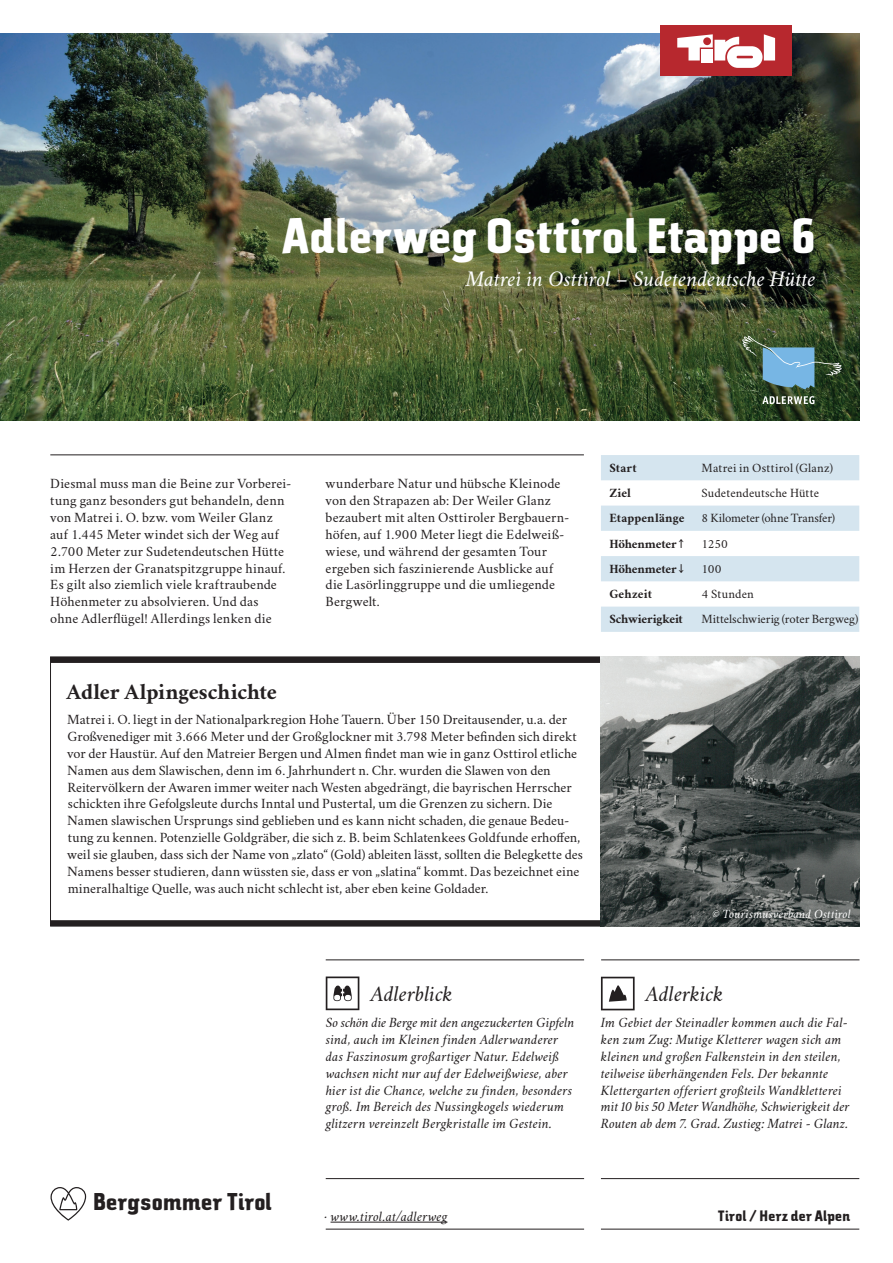
<style>
.page{position:relative;width:893px;height:1263px;background:#fff}
.page>*{position:absolute;margin:0;border:0;box-sizing:border-box;transform-origin:0 0}
.t1{font:49.5px "TW Character Sans";letter-spacing:.01em;color:#fff}
.t2{font:24.3px "TW Character Sans";letter-spacing:.01em;color:#231f20}
.t3{font:italic 22.5px "Crimson";color:#fff}
.t4{font:700 22.5px "Crimson";letter-spacing:-.005em;color:#231f20}
.t5{font:italic 22.5px "Crimson";letter-spacing:-.005em;color:#231f20}
.t6{font:15px "TW Character Sans";letter-spacing:.02em;color:#231f20}
.t7{font:14.25px/16.8px "Crimson";color:#231f20}
.t8{font:italic 14.25px/16.8px "Crimson";letter-spacing:.005em;color:#231f20}
.t9{font:12.75px "Crimson";letter-spacing:.005em;color:#231f20}
.t10{font:700 12.75px "Crimson";letter-spacing:.005em;color:#231f20}
.t11{font:italic 12.75px "Crimson";letter-spacing:.015em;color:#fff}
.t12{font:12.75px "Crimson";letter-spacing:-.015em;color:#231f20}
.t13{font:700 12.75px "Crimson";letter-spacing:-.015em;color:#231f20}
</style>
<div class="page">
<img style="left:0;top:34px;width:859px;height:387px">
<hr style="left:331px;top:1222px;width:116px;height:1px;background:#231f20">
<hr style="left:601px;top:1178px;width:258px;height:1px;background:#231f20">
<hr style="left:326px;top:1178px;width:258px;height:1px;background:#231f20">
<hr style="left:326px;top:1229px;width:258px;height:1px;background:#231f20">
<hr style="left:601px;top:1229px;width:258px;height:1px;background:#231f20">
<svg style="left:51px;top:1187px;width:35px;height:34px"></svg>
<hr style="left:50px;top:455px;width:534px;height:1px;background:#231f20">
<svg style="left:601px;top:455px;width:258px;height:177px;fill:#d5e5ef"></svg>
<div style="left:51px;top:657px;width:550px;height:6px;background:#231f20"></div>
<div style="left:51px;top:920px;width:550px;height:6px;background:#231f20"></div>
<img style="left:601px;top:657px;width:258px;height:269px">
<hr style="left:326px;top:959px;width:258px;height:1px;background:#231f20">
<svg style="left:326px;top:976px;width:33px;height:34px"></svg>
<svg style="left:601px;top:977px;width:34px;height:33px"></svg>
<hr style="left:601px;top:959px;width:258px;height:1px;background:#231f20">
<svg style="left:762px;top:396px;width:52px;height:8px"></svg>
<svg style="left:742px;top:336px;width:100px;height:53px;background:#517571"></svg>
<div style="left:660px;top:25px;width:132px;height:51px;background:#b7282e"></div>
<svg style="left:677px;top:34px;width:98px;height:34px"></svg>
<h1 class="t1" style="left:282px;top:204px;width:535px">Adlerweg Osttirol Etappe 6</h1>
<h3 class="t3" style="left:466px;top:265px;width:351px">Matrei in Osttirol – Sudetendeutsche Hütte</h3>
<p class="t7" style="left:50px;top:474px;width:243px">Diesmal muss man die Beine zur Vorberei&shy;tung ganz besonders gut behandeln, denn von Matrei i. O. bzw. vom Weiler Glanz auf 1.445 Meter windet sich der Weg auf 2.700 Meter zur Sudetendeutschen Hütte im Herzen der Granatspitzgruppe hinauf.<br>Es gilt also ziemlich viele kraftraubende Höhenmeter zu absolvieren. Und das<br>ohne Adlerflügel! Allerdings lenken die</p>
<p class="t7" style="left:326px;top:474px;width:245px">wunderbare Natur und hübsche Kleinode von den Strapazen ab: Der Weiler Glanz bezaubert mit alten Osttiroler Bergbauern&shy;höfen, auf 1.900 Meter liegt die Edelweiß&shy;wiese, und während der gesamten Tour ergeben sich faszinierende Ausblicke auf die Lasörlinggruppe und die umliegende Bergwelt.</p>
<h3 class="t4" style="left:66px;top:675px;width:212px">Adler Alpingeschichte</h3>
<p class="t7" style="left:67px;top:709px;width:517px">Matrei i. O. liegt in der Nationalparkregion Hohe Tauern. Über 150 Dreitausender, u.a. der Großvenediger mit 3.666 Meter und der Großglockner mit 3.798 Meter befinden sich direkt vor der Haustür. Auf den Matreier Bergen und Almen findet man wie in ganz Osttirol etliche Namen aus dem Slawischen, denn im 6. Jahrhundert n. Chr. wurden die Slawen von den Reitervölkern der Awaren immer weiter nach Westen abgedrängt, die bayrischen Herrscher schickten ihre Gefolgsleute durchs Inntal und Pustertal, um die Grenzen zu sichern. Die Namen slawischen Ursprungs sind geblieben und es kann nicht schaden, die genaue Bedeu&shy;tung zu kennen. Potenzielle Goldgräber, die sich z. B. beim Schlatenkees Goldfunde erhoffen, weil sie glauben, dass sich der Name von „zlato“ (Gold) ableiten lässt, sollten die Belegkette des Namens besser studieren, dann wüssten sie, dass er von „slatina“ kommt. Das bezeichnet eine mineralhaltige Quelle, was auch nicht schlecht ist, aber eben keine Goldader.</p>
<p class="t10" style="left:609px;top:458px;width:29px">Start</p>
<p class="t9" style="left:701px;top:458px;width:133px">Matrei in Osttirol (Glanz)</p>
<p class="t10" style="left:609px;top:483px;width:23px">Ziel</p>
<p class="t9" style="left:701px;top:483px;width:119px">Sudetendeutsche Hütte</p>
<p class="t10" style="left:609px;top:509px;width:77px">Etappenlänge</p>
<p class="t12" style="left:701px;top:508px;width:135px">8 Kilometer (ohne Transfer)</p>
<p class="t10" style="left:609px;top:534px;width:76px">Höhenmeter ↑</p>
<p class="t9" style="left:701px;top:533px;width:28px">1250</p>
<p class="t10" style="left:609px;top:559px;width:76px">Höhenmeter ↓</p>
<p class="t9" style="left:701px;top:559px;width:22px">100</p>
<p class="t10" style="left:609px;top:584px;width:44px">Gehzeit</p>
<p class="t9" style="left:701px;top:584px;width:54px">4 Stunden</p>
<p class="t13" style="left:609px;top:610px;width:75px">Schwierigkeit</p>
<p class="t9" style="left:701px;top:609px;width:158px">Mittelschwierig (roter Bergweg)</p>
<p class="t11" style="left:712px;top:906px;width:140px">© Tourismusverband Osttirol</p>
<h3 class="t5" style="left:371px;top:980px;width:83px">Adlerblick</h3>
<p class="t8" style="left:326px;top:1014px;width:250px">So schön die Berge mit den angezuckerten Gipfeln sind, auch im Kleinen finden Adlerwanderer das Faszinosum großartiger Natur. Edelweiß wachsen nicht nur auf der Edelweißwiese, aber hier ist die Chance, welche zu finden, besonders groß. Im Bereich des Nussingkogels wiederum glitzern vereinzelt Bergkristalle im Gestein.</p>
<h3 class="t5" style="left:646px;top:980px;width:79px">Adlerkick</h3>
<p class="t8" style="left:601px;top:1014px;width:250px">Im Gebiet der Steinadler kommen auch die Fal&shy;ken zum Zug: Mutige Kletterer wagen sich am kleinen und großen Falkenstein in den steilen, teilweise überhängenden Fels. Der bekannte Klettergarten offeriert großteils Wandkletterei mit 10 bis 50 Meter Wandhöhe, Schwierigkeit der Routen ab dem 7. Grad. Zustieg: Matrei - Glanz.</p>
<h2 class="t2" style="left:93px;top:1186px;width:180px">Bergsommer Tirol</h2>
<p class="t8" style="left:324px;top:1207px;width:125px">· www.tirol.at/adlerweg</p>
<p class="t6" style="left:718px;top:1206px;width:134px">Tirol / Herz der Alpen</p>
</div>
